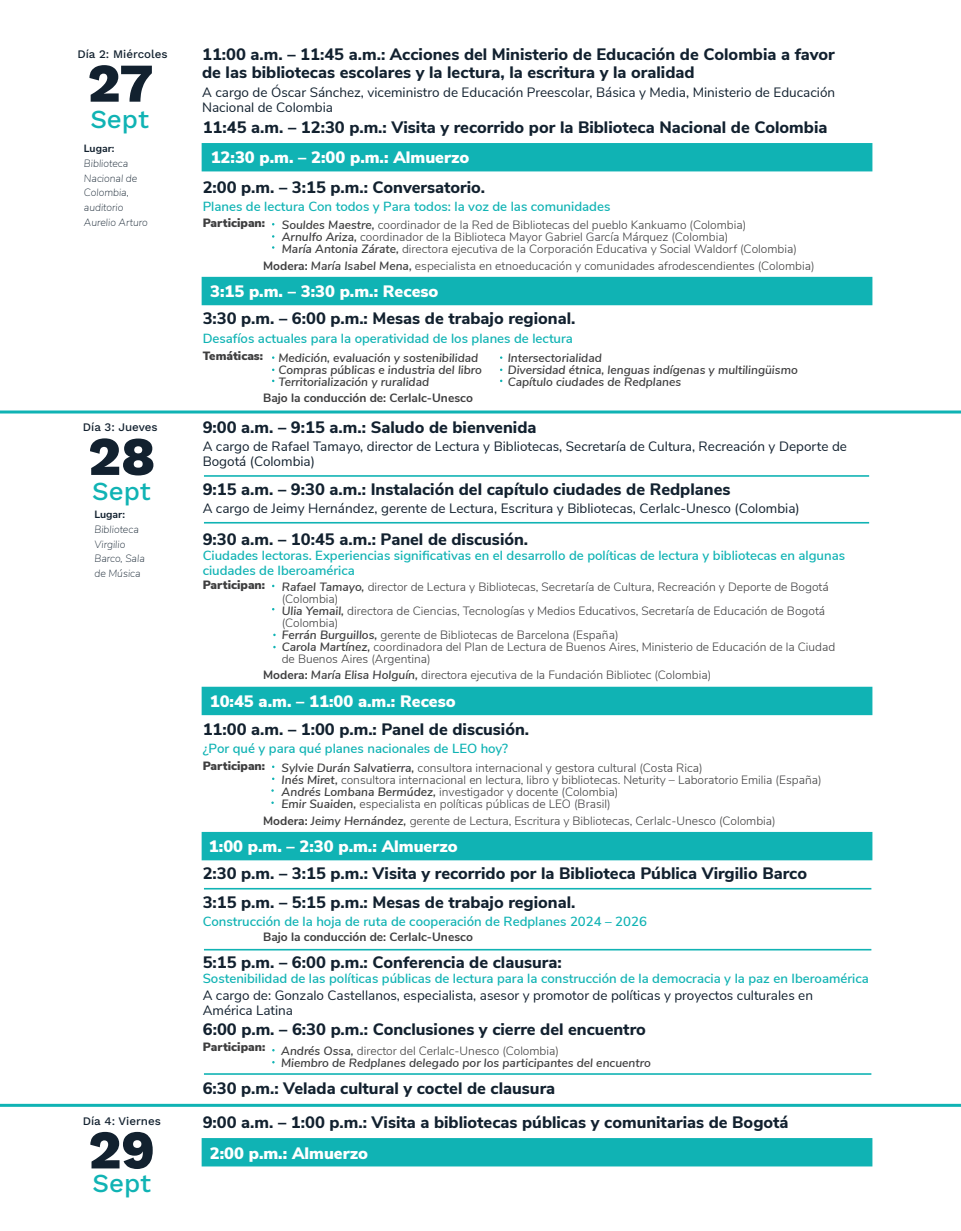
<style>
.page{position:relative;width:961px;height:1231px;background:#fff}
.page>*{position:absolute;margin:0;border:0;box-sizing:border-box;transform-origin:0 0}
.t1{font:800 54.6px "Work Sans";color:#12212f}
.t2{font:25.95px "Work Sans";color:#10b3b4}
.t3{font:800 16.5px/18px "Nunito Sans";color:#12212f}
.t4{font:900 16.5px "Nunito Sans";color:#fff}
.t5{font:13.5px/15px "Nunito Sans";color:#12212f}
.t6{font:600 13.2px/15px "Nunito Sans";color:#10b3b4}
.t7{font:300 12px/12px "Nunito Sans";color:#3e3e3f}
.t8{font:italic 600 12px/12px "Nunito Sans";color:#3e3e3f}
.t9{font:700 12px "Nunito Sans";color:#3e3e3f}
.t10{font:900 12px "Nunito Sans";color:#3e3e3f}
.t11{font:11.55px "Work Sans";color:#12212f}
.t12{font:italic 200 10.5px/14.7px "Nunito Sans";color:#12212f}
.t13{font:700 10.5px "Nunito Sans";color:#12212f}
.s1{font-weight:600;font-style:italic}
.s2{font-weight:700}
.s3{font-weight:300;font-style:normal}
</style>
<div class="page">
<div style="left:202px;top:143px;width:670px;height:28px;background:#10b3b4"></div>
<div style="left:202px;top:686px;width:670px;height:29px;background:#10b3b4;border:2px solid #10b3b4"></div>
<hr style="left:0;top:410px;width:961px;height:3px;background:#10b3b4">
<hr style="left:0;top:1103px;width:961px;height:3px;background:#10b3b4">
<div style="left:202px;top:277px;width:670px;height:28px;background:#10b3b4"></div>
<div style="left:202px;top:1138px;width:670px;height:28px;background:#10b3b4;border:2px solid #10b3b4"></div>
<div style="left:202px;top:832px;width:670px;height:28px;background:#10b3b4"></div>
<hr style="left:204px;top:475px;width:665px;height:2px;background:#10b3b4">
<hr style="left:204px;top:522px;width:665px;height:1px;background:#10b3b4">
<hr style="left:204px;top:949px;width:667px;height:1px;background:#10b3b4">
<hr style="left:204px;top:1073px;width:667px;height:1px;background:#10b3b4">
<hr style="left:204px;top:888px;width:667px;height:1px;background:#10b3b4">
<p class="t11" style="left:77px;top:45px;width:92px">Día 2: Miércoles</p>
<h1 class="t1" style="left:88px;top:42px;width:67px">27</h1>
<h2 class="t2" style="left:90px;top:99px;width:60px">Sept</h2>
<p class="t13" style="left:84px;top:141px;width:32px">Lugar:</p>
<p class="t12" style="left:84px;top:155px;width:65px">Biblioteca<br>Nacional de<br>Colombia, auditorio<br>Aurelio Arturo</p>
<p class="t11" style="left:83px;top:418px;width:76px">Día 3: Jueves</p>
<h1 class="t1" style="left:88px;top:415px;width:69px">28</h1>
<h2 class="t2" style="left:92px;top:471px;width:60px">Sept</h2>
<p class="t13" style="left:94px;top:507px;width:32px">Lugar:</p>
<p class="t12" style="left:94px;top:521px;width:52px">Biblioteca<br>Virgilio<br>Barco, Sala de Música</p>
<p class="t11" style="left:83px;top:1112px;width:80px">Día 4: Viernes</p>
<h1 class="t1" style="left:88px;top:1108px;width:68px">29</h1>
<h2 class="t2" style="left:93px;top:1163px;width:60px">Sept</h2>
<h3 class="t3" style="left:202px;top:44px;width:634px">11:00 a.m. – 11:45 a.m.: Acciones del Ministerio de Educación de Colombia a favor de las bibliotecas escolares y la lectura, la escritura y la oralidad</h3>
<p class="t5" style="left:202px;top:84px;width:634px">A cargo de Óscar Sánchez, viceministro de Educación Preescolar, Básica y Media, Ministerio de Educación<br>Nacional de Colombia</p>
<h3 class="t3" style="left:203px;top:118px;width:626px">11:45 a.m. – 12:30 p.m.: Visita y recorrido por la Biblioteca Nacional de Colombia</h3>
<h3 class="t4" style="left:211px;top:146px;width:260px">12:30 p.m. – 2:00 p.m.: Almuerzo</h3>
<h3 class="t3" style="left:203px;top:178px;width:284px">2:00 p.m. – 3:15 p.m.: Conversatorio.</h3>
<p class="t6" style="left:203px;top:198px;width:409px">Planes de lectura Con todos y Para todos: la voz de las comunidades</p>
<p class="t10" style="left:203px;top:214px;width:64px">Participan:</p>
<p class="t7" style="left:282px;top:218px;width:516px"><span class="s1">Souldes Maestre,</span> coordinador de la Red de Bibliotecas del pueblo Kankuamo (Colombia)<br><span class="s1">Arnulfo Ariza,</span> coordinador de la Biblioteca Mayor Gabriel García Márquez (Colombia)<br><span class="s1">María Antonia Zárate,</span> directora ejecutiva de la Corporación Educativa y Social Waldorf (Colombia)</p>
<p class="t7" style="left:263px;top:259px;width:553px"><span class="s2">Modera:</span> <span class="s1">María Isabel Mena,</span> especialista en etnoeducación y comunidades afrodescendientes (Colombia)</p>
<h3 class="t4" style="left:210px;top:279px;width:230px">3:15 p.m. – 3:30 p.m.: Receso</h3>
<h3 class="t3" style="left:203px;top:308px;width:374px">3:30 p.m. – 6:00 p.m.: Mesas de trabajo regional.</h3>
<p class="t6" style="left:203px;top:330px;width:372px">Desafíos actuales para la operatividad de los planes de lectura</p>
<p class="t10" style="left:203px;top:347px;width:62px">Temáticas:</p>
<p class="t8" style="left:278px;top:351px;width:205px">Medición, evaluación y sostenibilidad<br>Compras públicas e industria del libro<br>Territorialización y ruralidad</p>
<p class="t8" style="left:507px;top:351px;width:291px">Intersectorialidad<br>Diversidad étnica, lenguas indígenas y multilingüismo<br>Capítulo ciudades de Redplanes</p>
<p class="t9" style="left:263px;top:389px;width:211px">Bajo la conducción de: Cerlalc-Unesco</p>
<h3 class="t3" style="left:203px;top:417px;width:335px">9:00 a.m. – 9:15 a.m.: Saludo de bienvenida</h3>
<p class="t5" style="left:203px;top:438px;width:646px">A cargo de Rafael Tamayo, director de Lectura y Bibliotecas, Secretaría de Cultura, Recreación y Deporte de<br>Bogotá (Colombia)</p>
<h3 class="t3" style="left:203px;top:480px;width:529px">9:15 a.m. – 9:30 a.m.: Instalación del capítulo ciudades de Redplanes</h3>
<p class="t5" style="left:203px;top:500px;width:598px">A cargo de Jeimy Hernández, gerente de Lectura, Escritura y Bibliotecas, Cerlalc-Unesco (Colombia)</p>
<h3 class="t3" style="left:203px;top:529px;width:327px">9:30 a.m. – 10:45 a.m.: Panel de discusión.</h3>
<p class="t6" style="left:203px;top:547px;width:644px">Ciudades lectoras. Experiencias significativas en el desarrollo de políticas de lectura y bibliotecas en algunas ciudades de Iberoamérica</p>
<p class="t10" style="left:203px;top:575px;width:64px">Participan:</p>
<p class="t7" style="left:282px;top:580px;width:555px"><span class="s1">Rafael Tamayo,</span> director de Lectura y Bibliotecas, Secretaría de Cultura, Recreación y Deporte de Bogotá (Colombia)<br><span class="s1">Ulia Yemail,</span> directora de Ciencias, Tecnologías y Medios Educativos, Secretaría de Educación de Bogotá (Colombia)<br><span class="s1">Ferrán Burguillos,</span> gerente de Bibliotecas de Barcelona (España)<br><span class="s1">Carola Martínez,</span> coordinadora del Plan de Lectura de Buenos Aires, Ministerio de Educación de la Ciudad de Buenos Aires (Argentina)</p>
<p class="t7" style="left:263px;top:668px;width:449px"><span class="s2">Modera:</span> <span class="s1">María Elisa Holguín,</span> directora ejecutiva de la Fundación Bibliotec (Colombia)</p>
<h3 class="t4" style="left:210px;top:689px;width:247px">10:45 a.m. – 11:00 a.m.: Receso</h3>
<h3 class="t3" style="left:203px;top:720px;width:328px">11:00 a.m. – 1:00 p.m.: Panel de discusión.</h3>
<p class="t6" style="left:203px;top:740px;width:307px">¿Por qué y para qué planes nacionales de LEO hoy?</p>
<p class="t10" style="left:203px;top:756px;width:64px">Participan:</p>
<p class="t7" style="left:281px;top:760px;width:541px"><span class="s1">Sylvie Durán Salvatierra,</span> consultora internacional y gestora cultural (Costa Rica)<br><span class="s1">Inés Miret,</span> consultora internacional en lectura, libro y bibliotecas. Neturity – Laboratorio Emilia (España)<br><span class="s1">Andrés Lombana Bermúdez,</span> investigador y docente (Colombia)<br><span class="s1">Emir Suaiden,</span> especialista en políticas públicas de LEO (Brasil)</p>
<p class="t7" style="left:263px;top:813px;width:514px"><span class="s2">Modera:</span> <span class="s1">Jeimy Hernández,</span> gerente de Lectura, Escritura y Bibliotecas, Cerlalc-Unesco (Colombia)</p>
<h3 class="t4" style="left:209px;top:834px;width:250px">1:00 p.m. – 2:30 p.m.: Almuerzo</h3>
<h3 class="t3" style="left:203px;top:863px;width:606px">2:30 p.m. – 3:15 p.m.: Visita y recorrido por la Biblioteca Pública Virgilio Barco</h3>
<h3 class="t3" style="left:203px;top:892px;width:374px">3:15 p.m. – 5:15 p.m.: Mesas de trabajo regional.</h3>
<p class="t6" style="left:203px;top:913px;width:446px">Construcción de la hoja de ruta de cooperación de Redplanes 2024 – 2026</p>
<p class="t9" style="left:263px;top:928px;width:211px">Bajo la conducción de: Cerlalc-Unesco</p>
<h3 class="t3" style="left:203px;top:952px;width:360px">5:15 p.m. – 6:00 p.m.: Conferencia de clausura:</h3>
<p class="t6" style="left:203px;top:970px;width:667px">Sostenibilidad de las políticas públicas de lectura para la construcción de la democracia y la paz en Iberoamérica</p>
<p class="t5" style="left:203px;top:987px;width:612px">A cargo de: Gonzalo Castellanos, especialista, asesor y promotor de políticas y proyectos culturales en<br>América Latina</p>
<h3 class="t3" style="left:203px;top:1019px;width:444px">6:00 p.m. – 6:30 p.m.: Conclusiones y cierre del encuentro</h3>
<p class="t10" style="left:203px;top:1038px;width:64px">Participan:</p>
<p class="t8" style="left:281px;top:1044px;width:371px">Andrés Ossa, <span class="s3">director del Cerlalc-Unesco (Colombia)<br></span>Miembro de Redplanes delegado por los participantes del encuentro</p>
<h3 class="t3" style="left:203px;top:1078px;width:354px">6:30 p.m.: Velada cultural y coctel de clausura</h3>
<h3 class="t3" style="left:203px;top:1112px;width:587px">9:00 a.m. – 1:00 p.m.: Visita a bibliotecas públicas y comunitarias de Bogotá</h3>
<h3 class="t4" style="left:210px;top:1140px;width:160px">2:00 p.m.: Almuerzo</h3>
</div>
